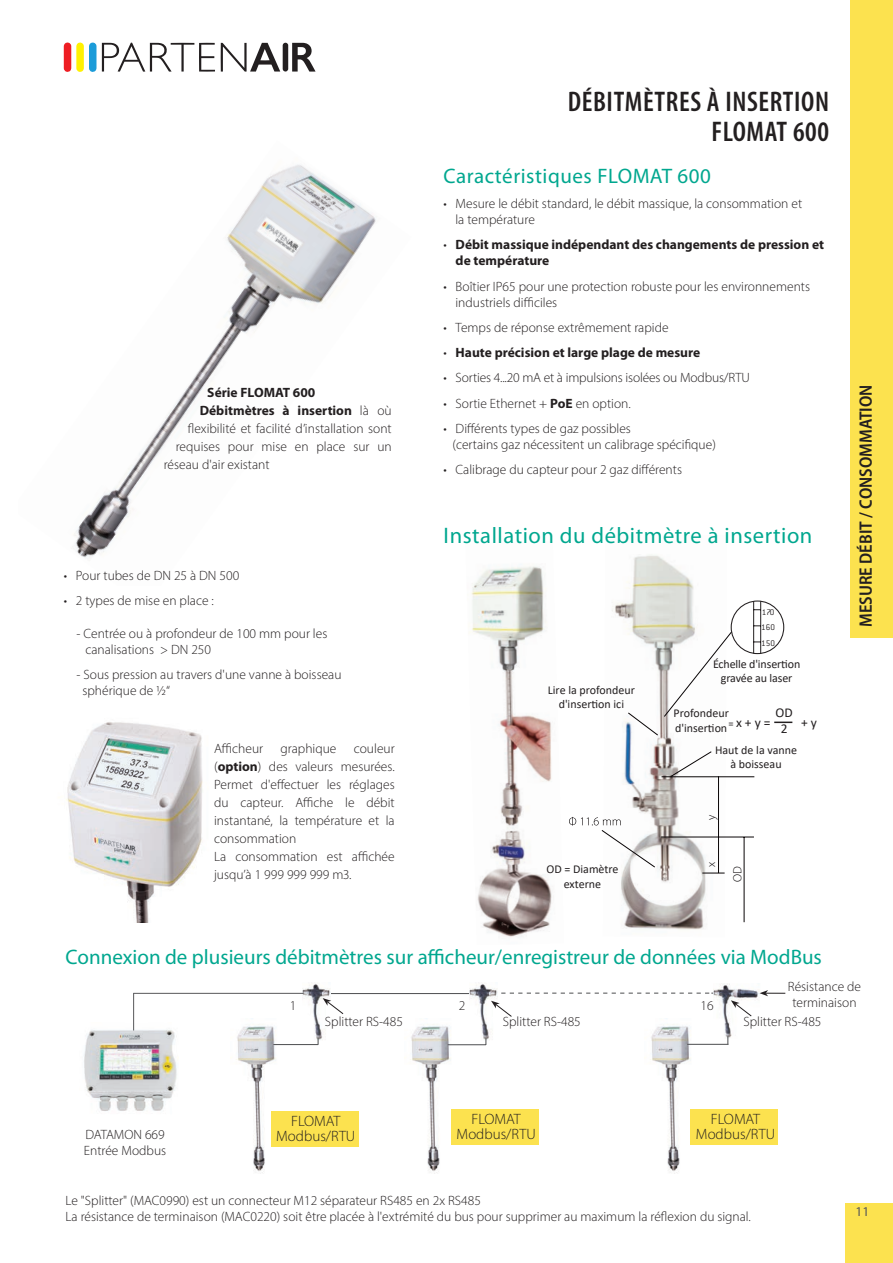
<style>
.page{position:relative;width:893px;height:1263px;background:#fff}
.page>*{position:absolute;margin:0;border:0;box-sizing:border-box;transform-origin:0 0}
.t1{font:28.5px/30px "Myriad Variable Concept";letter-spacing:.02em;color:#231f20;text-align:right}
.t2{font:22.5px "Myriad Pro";letter-spacing:.025em;color:#00a78f}
.t3{font:21px "Myriad Pro";color:#00a78f}
.t4{font:21px "Myriad Pro";letter-spacing:.025em;color:#00a78f}
.t5{font:18px "Myriad Variable Concept";color:#231f20}
.t6{font:15px/15px "Myriad Variable Concept";color:#231f20;text-align:center}
.t7{font:13.5px/18px "Myriad Variable Concept";color:#231f20}
.t8{font:700 13.5px "Myriad Pro";color:#231f20}
.t9{font:13.5px/16.2px "Calibri";color:#231f20;text-align:center}
.t10{font:13.5px "Myriad Pro";color:#57585a}
.t11{font:12px/14.4px "Calibri";color:#231f20;text-align:center}
.t12{font:300 12px/26.2px "Myriad Pro";color:#090506}
.t13{font:300 9px/14.7px "Conduit ITC Std";color:#231f20}
.s1{font-family:"Myriad Variable Concept";font-weight:400}
.s2{font-family:"Myriad Pro";font-weight:700}
.s3{font-size:10.5px}
</style>
<div class="page">
<svg style="left:221px;top:43px;width:94px;height:29px"></svg>
<svg style="left:64px;top:42px;width:151px;height:30px"></svg>
<div style="left:850px;top:0;width:43px;height:638px;background:#fce24f"></div>
<div style="left:845px;top:1203px;width:48px;height:60px;background:#fce24f"></div>
<img style="left:66px;top:722px;width:137px;height:200px">
<img style="left:73px;top:164px;width:303px;height:394px">
<img style="left:612px;top:555px;width:115px;height:375px">
<img style="left:470px;top:566px;width:82px;height:372px">
<svg style="left:702px;top:873px;width:23px;height:1px"></svg>
<hr style="left:661px;top:837px;width:93px;height:1px;background:#090506">
<hr style="left:662px;top:776px;width:92px;height:1px;background:#090506">
<hr style="left:718px;top:777px;width:1px;height:96px;background:#090506">
<hr style="left:744px;top:837px;width:1px;height:85px;background:#090506">
<svg style="left:569px;top:712px;width:89px;height:155px"></svg>
<svg style="left:664px;top:631px;width:68px;height:86px"></svg>
<svg style="left:670px;top:751px;width:42px;height:26px"></svg>
<div style="left:731px;top:600px;width:53px;height:54px;border:1px solid #231f20;border-radius:50%"></div>
<hr style="left:753px;top:601px;width:1px;height:53px;background:#231f20">
<hr style="left:760px;top:601px;width:1px;height:53px;background:#231f20">
<svg style="left:774px;top:721px;width:18px;height:2px"></svg>
<img style="left:84px;top:1022px;width:93px;height:89px">
<img style="left:650px;top:1018px;width:52px;height:156px">
<img style="left:713px;top:984px;width:47px;height:54px">
<hr style="left:687px;top:1044px;width:41px;height:1px;background:#57585a">
<img style="left:410px;top:1024px;width:52px;height:150px">
<svg style="left:497px;top:992px;width:216px;height:2px"></svg>
<hr style="left:329px;top:993px;width:141px;height:1px;background:#57585a">
<img style="left:470px;top:983px;width:27px;height:57px">
<hr style="left:448px;top:1044px;width:38px;height:1px;background:#57585a">
<img style="left:236px;top:1018px;width:52px;height:155px">
<hr style="left:273px;top:1044px;width:45px;height:1px;background:#57585a">
<img style="left:303px;top:983px;width:27px;height:57px">
<hr style="left:134px;top:993px;width:169px;height:1px;background:#57585a">
<div style="left:451px;top:1109px;width:88px;height:36px;background:#fce24f"></div>
<div style="left:691px;top:1109px;width:87px;height:36px;background:#fce24f"></div>
<div style="left:271px;top:1111px;width:87px;height:36px;background:#fce24f"></div>
<hr style="left:133px;top:993px;width:1px;height:37px;background:#57585a">
<svg style="left:323px;top:998px;width:21px;height:17px"></svg>
<svg style="left:491px;top:1001px;width:21px;height:16px"></svg>
<svg style="left:731px;top:1000px;width:21px;height:17px"></svg>
<svg style="left:760px;top:990px;width:25px;height:6px"></svg>
<p class="t8" style="left:207px;top:384px;width:110px">Série FLOMAT 600</p>
<p class="t8" style="left:200px;top:402px;width:194px">Débitmètres à insertion <span class="s1">là où</span></p>
<p class="t7" style="left:188px;top:420px;width:206px">flexibilité et facilité d’installation sont</p>
<p class="t7" style="left:176px;top:438px;width:218px">requises pour mise en place sur un</p>
<p class="t7" style="left:164px;top:456px;width:107px">réseau d'air existant</p>
<p class="t7" style="left:64px;top:566px;width:177px">• Pour tubes de DN 25 à DN 500</p>
<p class="t7" style="left:64px;top:592px;width:152px">• 2 types de mise en place :</p>
<p class="t7" style="left:85px;top:625px;width:243px;line-height:16.2px;text-indent:-9px">- Centrée ou à profondeur de 100 mm pour les canalisations &gt; DN 250</p>
<p class="t7" style="left:82px;top:666px;width:261px;line-height:16.2px;text-indent:-6px">- Sous pression au travers d'une vanne à boisseau sphérique de ½“</p>
<p class="t7" style="left:214px;top:739px;width:51px">Afficheur</p>
<p class="t7" style="left:281px;top:739px;width:57px">graphique</p>
<p class="t7" style="left:214px;top:739px;width:182px;text-align:justify;text-indent:140px">couleur (<span class="s2">option</span>) des valeurs mesurées.<br>Permet d'effectuer les réglages du capteur. Affiche le débit instantané, la température et la consommation</p>
<p class="t7" style="left:214px;top:847px;width:182px">La consommation est affichée jusqu’à 1 999 999 999 m3.</p>
<p class="t1" style="left:568px;top:86px;width:263px">DÉBITMÈTRES À INSERTION<br>FLOMAT 600</p>
<p class="t4" style="left:444px;top:163px;width:269px">Caractéristiques FLOMAT 600</p>
<p class="t7" style="left:444px;top:194px;width:360px">• Mesure le débit standard, le débit massique, la consommation et</p>
<p class="t7" style="left:455px;top:210px;width:81px">la température</p>
<p class="t8" style="left:444px;top:236px;width:382px"><span class="s1">•</span> Débit massique indépendant des changements de pression et</p>
<p class="t8" style="left:456px;top:252px;width:95px">de température</p>
<p class="t7" style="left:455px;top:278px;width:356px;line-height:16.2px;text-indent:-12px">• Boîtier IP65 pour une protection robuste pour les environnements industriels difficiles</p>
<p class="t7" style="left:444px;top:318px;width:226px">• Temps de réponse extrêmement rapide</p>
<p class="t8" style="left:444px;top:344px;width:258px"><span class="s1">•</span> Haute précision et large plage de mesure</p>
<p class="t7" style="left:444px;top:369px;width:308px">• Sorties 4...20 mA et à impulsions isolées ou Modbus/RTU</p>
<p class="t7" style="left:444px;top:394px;width:189px">• Sortie Ethernet + PoE en option.</p>
<p class="t7" style="left:452px;top:420px;width:265px;line-height:16.2px;text-indent:-9px">• Différents types de gaz possibles<br>(certains gaz nécessitent un calibrage spécifique)</p>
<p class="t7" style="left:444px;top:461px;width:240px">• Calibrage du capteur pour 2 gaz différents</p>
<p class="t2" style="left:444px;top:522px;width:370px">Installation du débitmètre à insertion</p>
<p class="t11" style="left:548px;top:682px;width:89px">Lire la profondeur</p>
<p class="t11" style="left:559px;top:697px;width:67px">d'insertion ici</p>
<p class="t11" style="left:546px;top:862px;width:74px">OD = Diamètre externe</p>
<p class="t13" style="left:761px;top:604px;width:15px">170<br>160</p>
<p class="t13" style="left:761px;top:635px;width:15px">150</p>
<p class="t11" style="left:713px;top:656px;width:89px">Échelle d'insertion gravée au laser</p>
<p class="t9" style="left:776px;top:704px;width:19px">OD<br>2</p>
<p class="t11" style="left:673px;top:706px;width:57px;text-align:left">Profondeur d'insertion</p>
<p class="t9" style="left:728px;top:714px;width:44px"><span class="s3">=</span> x + y =</p>
<p class="t9" style="left:801px;top:714px;width:17px">+ y</p>
<p class="t11" style="left:715px;top:742px;width:84px">Haut de la vanne</p>
<p class="t11" style="left:730px;top:757px;width:53px">à boisseau</p>
<p class="t12" style="left:698px;top:820px;width:7px;rotate:-90deg">y</p>
<p class="t12" style="left:698px;top:882px;width:22px;text-indent:15px;rotate:-90deg">x<br>OD</p>
<p class="t3" style="left:66px;top:944px;width:758px">Connexion de plusieurs débitmètres sur afficheur/enregistreur de données via ModBus</p>
<h3 class="t5" style="left:855px;top:627px;width:244px;rotate:-90deg">MESURE DÉBIT / CONSOMMATION</h3>
<p class="t7" style="left:788px;top:977px;width:75px">Résistance de</p>
<p class="t7" style="left:290px;top:996px;width:8px">1</p>
<p class="t7" style="left:459px;top:996px;width:8px">2</p>
<p class="t7" style="left:701px;top:996px;width:15px">16</p>
<p class="t7" style="left:792px;top:994px;width:66px">terminaison</p>
<p class="t7" style="left:85px;top:1125px;width:81px">DATAMON 669</p>
<p class="t7" style="left:84px;top:1142px;width:84px">Entrée Modbus</p>
<p class="t7" style="left:325px;top:1012px;width:80px">Splitter RS-485</p>
<p class="t7" style="left:503px;top:1012px;width:80px">Splitter RS-485</p>
<p class="t7" style="left:743px;top:1012px;width:80px">Splitter RS-485</p>
<p class="t6" style="left:291px;top:1113px;width:51px">FLOMAT</p>
<p class="t6" style="left:276px;top:1128px;width:81px">Modbus/RTU</p>
<p class="t6" style="left:471px;top:1111px;width:51px">FLOMAT</p>
<p class="t6" style="left:456px;top:1126px;width:81px">Modbus/RTU</p>
<p class="t6" style="left:696px;top:1111px;width:81px">FLOMAT<br>Modbus/RTU</p>
<p class="t7" style="left:66px;top:1191px;width:417px">Le "Splitter" (MAC0990) est un connecteur M12 séparateur RS485 en 2x RS485</p>
<p class="t7" style="left:66px;top:1207px;width:687px">La résistance de terminaison (MAC0220) soit être placée à l'extrémité du bus pour supprimer au maximum la réflexion du signal.</p>
<p class="t10" style="left:856px;top:1203px;width:15px">11</p>
</div>
